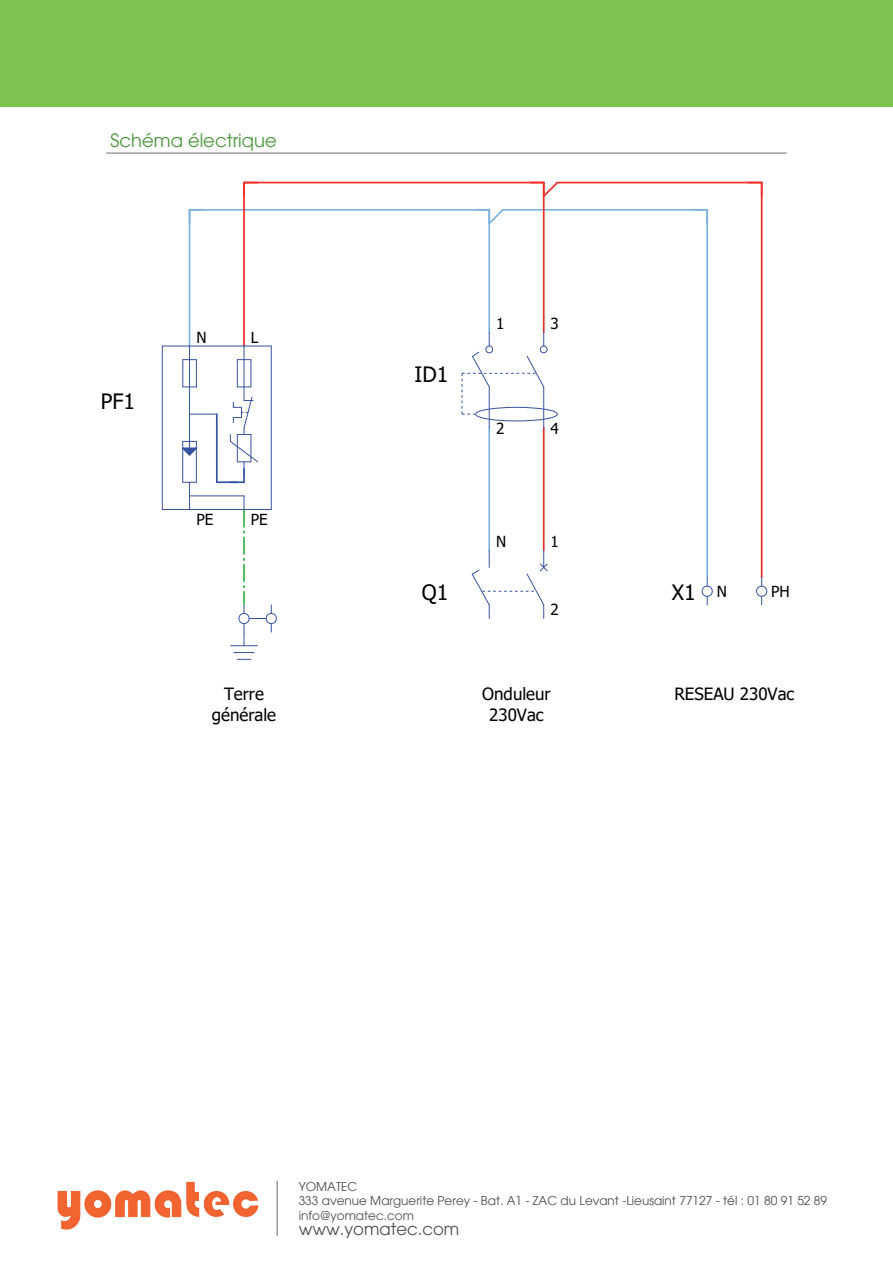
<style>
.page{position:relative;width:893px;height:1263px;background:#fff}
.page>*{position:absolute;margin:0;border:0;box-sizing:border-box;transform-origin:0 0}
.t1{font:21.15px "Tahoma";color:#000}
.t2{font:18px "Avant Garde";color:#459536}
.t3{font:16.95px/20.4px "Tahoma";color:#000;text-align:center}
.t4{font:16.5px "Avant Garde";color:#4b4c4d}
.t5{font:15.3px "Tahoma";color:#000}
.t6{font:12px/14.4px "Avant Garde";color:#4b4c4d}
.s1{font-size:15.3px}
</style>
<div class="page">
<hr style="left:277px;top:1181px;width:1px;height:55px;background:#6c6d70">
<img style="left:57px;top:1181px;width:202px;height:49px">
<div style="left:0;top:0;width:893px;height:106px;background:#7cc352"></div>
<hr style="left:106px;top:153px;width:681px;height:1px;background:#6c6d70">
<hr style="left:190px;top:209px;width:299px;height:2px;background:#7bb3e1">
<hr style="left:189px;top:210px;width:1px;height:136px;background:#7bb3e1">
<hr style="left:244px;top:182px;width:300px;height:1px;background:#ee2e29">
<hr style="left:243px;top:183px;width:2px;height:163px;background:#ee2e29">
<hr style="left:488px;top:210px;width:2px;height:122px;background:#7bb3e1">
<hr style="left:503px;top:209px;width:204px;height:2px;background:#7bb3e1">
<hr style="left:543px;top:183px;width:2px;height:149px;background:#ee2e29">
<hr style="left:557px;top:182px;width:205px;height:1px;background:#ee2e29">
<hr style="left:706px;top:210px;width:2px;height:368px;background:#7bb3e1">
<hr style="left:761px;top:183px;width:1px;height:395px;background:#ee2e29">
<hr style="left:488px;top:428px;width:2px;height:122px;background:#7bb3e1">
<hr style="left:543px;top:428px;width:2px;height:122px;background:#ee2e29">
<svg style="left:189px;top:209px;width:14px;height:14px"></svg>
<svg style="left:243px;top:182px;width:15px;height:2px"></svg>
<svg style="left:476px;top:208px;width:29px;height:18px"></svg>
<svg style="left:530px;top:181px;width:30px;height:18px"></svg>
<svg style="left:694px;top:209px;width:14px;height:14px"></svg>
<svg style="left:748px;top:183px;width:13px;height:13px"></svg>
<svg style="left:182px;top:359px;width:15px;height:29px"></svg>
<svg style="left:237px;top:359px;width:15px;height:29px"></svg>
<svg style="left:190px;top:414px;width:26px;height:1px"></svg>
<hr style="left:189px;top:346px;width:1px;height:95px;background:#3653a3">
<hr style="left:217px;top:481px;width:20px;height:2px;background:#3653a3">
<hr style="left:216px;top:414px;width:2px;height:68px;background:#3653a3">
<svg style="left:183px;top:482px;width:13px;height:27px"></svg>
<hr style="left:196px;top:441px;width:1px;height:41px;background:#3653a3">
<svg style="left:183px;top:441px;width:14px;height:15px"></svg>
<hr style="left:182px;top:441px;width:1px;height:41px;background:#3653a3">
<hr style="left:244px;top:346px;width:1px;height:54px;background:#3653a3">
<svg style="left:229px;top:396px;width:29px;height:87px"></svg>
<hr style="left:162px;top:509px;width:109px;height:1px;background:#3653a3">
<hr style="left:271px;top:346px;width:1px;height:163px;background:#3653a3">
<hr style="left:162px;top:346px;width:109px;height:1px;background:#3653a3">
<hr style="left:162px;top:346px;width:1px;height:163px;background:#3653a3">
<hr style="left:190px;top:495px;width:54px;height:1px;background:#3653a3">
<div style="left:475px;top:407px;width:83px;height:14px;border:1px solid #3653a3;border-radius:50%"></div>
<div style="left:540px;top:346px;width:7px;height:7px;border:1px solid #3653a3;border-radius:50%"></div>
<hr style="left:489px;top:387px;width:1px;height:41px;background:#3653a3">
<hr style="left:543px;top:387px;width:1px;height:41px;background:#3653a3">
<svg style="left:462px;top:332px;width:83px;height:83px"></svg>
<svg style="left:471px;top:550px;width:77px;height:68px"></svg>
<div style="left:702px;top:586px;width:11px;height:11px;border:1px solid #3653a3;border-radius:50%"></div>
<div style="left:756px;top:586px;width:11px;height:11px;border:1px solid #3653a3;border-radius:50%"></div>
<div style="left:266px;top:613px;width:11px;height:11px;border:1px solid #3653a3;border-radius:50%"></div>
<svg style="left:237px;top:659px;width:14px;height:1px"></svg>
<svg style="left:234px;top:652px;width:20px;height:1px"></svg>
<svg style="left:230px;top:496px;width:42px;height:150px"></svg>
<h2 class="t2" style="left:111px;top:129px;width:168px">Schéma électrique</h2>
<h1 class="t1" style="left:101px;top:387px;width:36px">PF1</h1>
<p class="t5" style="left:196px;top:327px;width:12px">N</p>
<p class="t5" style="left:251px;top:327px;width:9px">L</p>
<p class="t5" style="left:196px;top:509px;width:18px">PE</p>
<p class="t5" style="left:251px;top:509px;width:18px">PE</p>
<h3 class="t3" style="left:212px;top:685px;width:66px">Terre générale</h3>
<h1 class="t1" style="left:415px;top:360px;width:35px">ID1</h1>
<p class="t5" style="left:496px;top:313px;width:10px">1</p>
<p class="t5" style="left:496px;top:418px;width:10px">2</p>
<p class="t5" style="left:550px;top:313px;width:10px">3</p>
<p class="t5" style="left:550px;top:418px;width:10px">4</p>
<h1 class="t1" style="left:422px;top:578px;width:28px">Q1</h1>
<p class="t5" style="left:496px;top:531px;width:12px">N</p>
<p class="t5" style="left:550px;top:531px;width:10px">1</p>
<p class="t5" style="left:550px;top:599px;width:10px">2</p>
<h1 class="t1" style="left:672px;top:578px;width:57px">X1 <span class="s1">N</span></h1>
<p class="t5" style="left:771px;top:581px;width:20px">PH</p>
<h3 class="t3" style="left:482px;top:685px;width:70px">Onduleur</h3>
<h3 class="t3" style="left:674px;top:685px;width:121px">RESEAU 230Vac</h3>
<h3 class="t3" style="left:489px;top:705px;width:56px">230Vac</h3>
<p class="t6" style="left:299px;top:1179px;width:60px">YOMATEC</p>
<h3 class="t4" style="left:299px;top:1219px;width:162px">www.yomatec.com</h3>
<p class="t6" style="left:299px;top:1194px;width:530px">333 avenue Marguerite Perey - Bat. A1 - ZAC du Levant -Lieusaint 77127 - tél : 01 80 91 52 89 info@yomatec.com</p>
</div>
